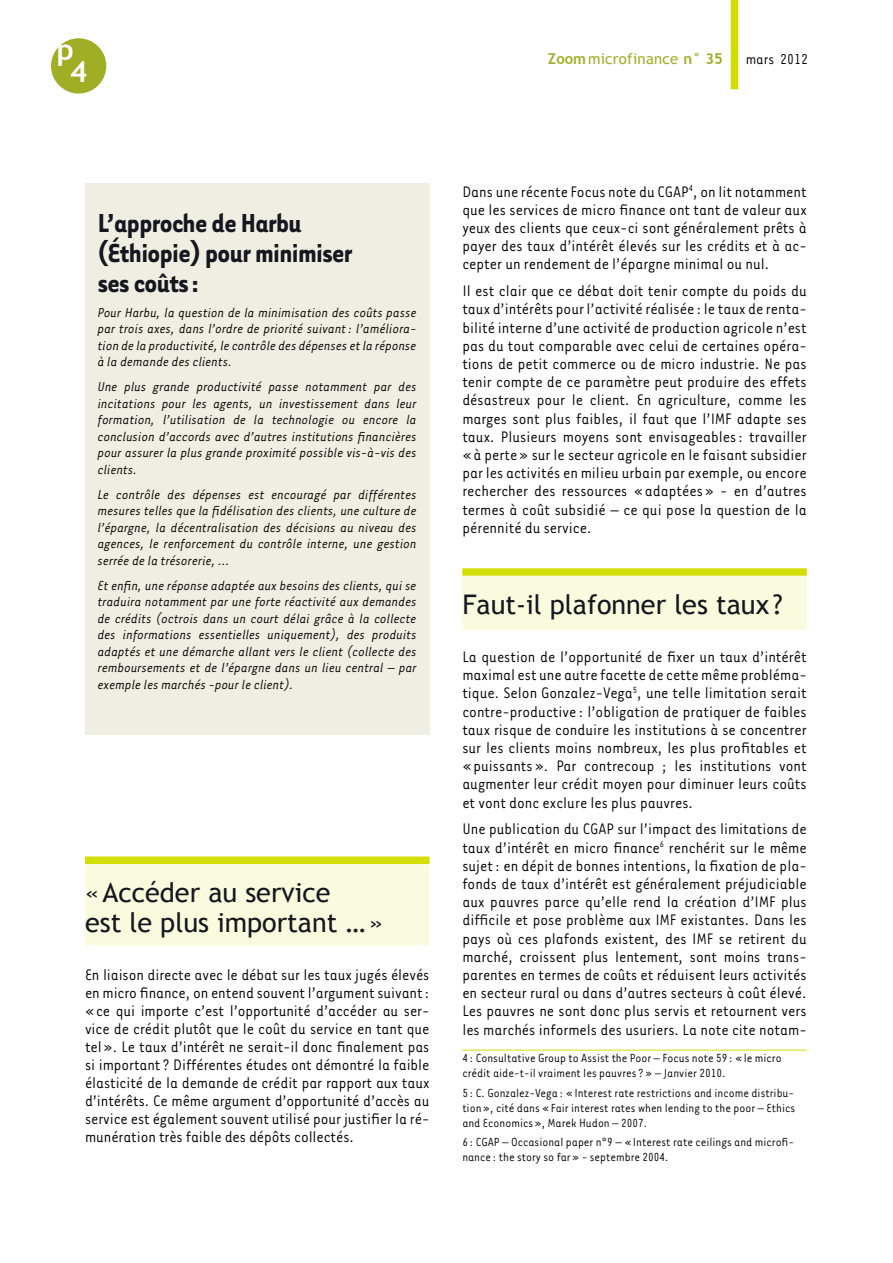
<style>
.page{position:relative;width:893px;height:1263px;background:#fff}
.page>*{position:absolute;margin:0;border:0;box-sizing:border-box;transform-origin:0 0}
.t1{font:700 30px/30px "Tarzana Narrow";letter-spacing:-.02em;color:#14171e}
.t2{font:700 29.25px "Trebuchet MS";color:#fff}
.t3{font:27px/30px "Trebuchet MS";color:#14171e}
.t4{font:17.55px/18.1px "Tarzana Narrow";color:#000;text-align:justify}
.t5{font:16.5px "Tarzana Narrow";color:#000}
.t6{font:italic 15px/16.5px "Tarzana Narrow";color:#000;text-align:justify}
.t7{font:15px "Trebuchet MS";letter-spacing:.015em;color:#9fae25}
.t8{font:13.5px/15px "Tarzana Narrow";color:#000}
.s1{font-weight:700}
</style>
<div class="page">
<div style="left:731px;top:0;width:7px;height:89px;background:#d4dd00"></div>
<div style="left:51px;top:38px;width:55px;height:56px;background:#9fae25;border-radius:50%"></div>
<div style="left:462px;top:568px;width:345px;height:8px;background:#d4dd00"></div>
<div style="left:462px;top:576px;width:345px;height:54px;background:#fafbde"></div>
<hr style="left:462px;top:1050px;width:345px;height:1px;background:#d4dd00">
<div style="left:85px;top:183px;width:344px;height:552px;background:#f0ede2"></div>
<div style="left:85px;top:856px;width:344px;height:8px;background:#d4dd00"></div>
<div style="left:85px;top:864px;width:344px;height:81px;background:#fafbde"></div>
<h2 class="t2" style="left:57px;top:31px;width:19px">p</h2>
<p class="t7" style="left:548px;top:50px;width:177px"><span class="s1">Zoom</span>microfinance <span class="s1">n° 35</span></p>
<p class="t5" style="left:746px;top:49px;width:64px">mars 2012</p>
<h2 class="t2" style="left:70px;top:54px;width:19px">4</h2>
<h1 class="t1" style="left:98px;top:206px;width:256px">L’approche de Harbu (éthiopie) pour minimiser ses coûts:</h1>
<p class="t6" style="left:98px;top:303px;width:320px">Pour Harbu, la question de la minimisation des coûts passe par trois axes, dans l’ordre de priorité suivant: l’améliora&shy;tion de la productivité, le contrôle des dépenses et la réponse à la demande des clients.</p>
<p class="t6" style="left:98px;top:378px;width:320px">Une plus grande productivité passe notamment par des incitations pour les agents, un investissement dans leur formation, l’utilisation de la technologie ou encore la conclusion d’accords avec d’autres institutions financières pour assurer la plus grande proximité possible vis-à-vis des clients.</p>
<p class="t6" style="left:98px;top:485px;width:320px">Le contrôle des dépenses est encouragé par différentes mesures telles que la fidélisation des clients, une culture de l’épargne, la décentralisation des décisions au niveau des agences, le renforcement du contrôle interne, une gestion serrée de la trésorerie, …</p>
<p class="t6" style="left:98px;top:576px;width:320px">Et enfin, une réponse adaptée aux besoins des clients, qui se traduira notamment par une forte réactivité aux demandes de crédits (octrois dans un court délai grâce à la collecte des informations essentielles uniquement), des produits adaptés et une démarche allant vers le client (collecte des remboursements et de l’épargne dans un lieu central – par exemple les marchés -pour le client).</p>
<h3 class="t3" style="left:85px;top:878px;width:300px">«Accéder au service<br>est le plus important …»</h3>
<p class="t4" style="left:85px;top:965px;width:346px">En liaison directe avec le débat sur les taux jugés élevés en micro finance, on entend souvent l’argument suivant: «ce qui importe c’est l’opportunité d’accéder au ser&shy;vice de crédit plutôt que le coût du service en tant que tel». Le taux d’intérêt ne serait-il donc finalement pas si important ? Différentes études ont démontré la faible élasticité de la demande de crédit par rapport aux taux d’intérêts. Ce même argument d’opportunité d’accès au service est également souvent utilisé pour justifier la ré&shy;munération très faible des dépôts collectés.</p>
<p class="t4" style="left:462px;top:181px;width:346px">Dans une récente Focus note du CGAP<sup>4</sup>, on lit notamment que les services de micro finance ont tant de valeur aux yeux des clients que ceux-ci sont généralement prêts à payer des taux d’intérêt élevés sur les crédits et à ac&shy;cepter un rendement de l’épargne minimal ou nul.</p>
<p class="t4" style="left:462px;top:281px;width:346px">Il est clair que ce débat doit tenir compte du poids du taux d’intérêts pour l’activité réalisée : le taux de renta&shy;bilité interne d’une activité de production agricole n’est pas du tout comparable avec celui de certaines opéra&shy;tions de petit commerce ou de micro industrie. Ne pas tenir compte de ce paramètre peut produire des effets désastreux pour le client. En agriculture, comme les marges sont plus faibles, il faut que l’IMF adapte ses taux. Plusieurs moyens sont envisageables: travailler «à perte» sur le secteur agricole en le faisant subsidier par les activités en milieu urbain par exemple, ou encore rechercher des ressources «adaptées» - en d’autres termes à coût subsidié – ce qui pose la question de la pérennité du service.</p>
<h3 class="t3" style="left:462px;top:590px;width:322px">Faut-il plafonner les taux ?</h3>
<p class="t4" style="left:462px;top:647px;width:346px">La question de l’opportunité de fixer un taux d’intérêt maximal est une autre facette de cette même probléma&shy;tique. Selon Gonzalez-Vega<sup>5</sup>, une telle limitation serait contre-productive : l’obligation de pratiquer de faibles taux risque de conduire les institutions à se concentrer sur les clients moins nombreux, les plus profitables et «puissants». Par contrecoup ; les institutions vont augmenter leur crédit moyen pour diminuer leurs coûts et vont donc exclure les plus pauvres.</p>
<p class="t4" style="left:462px;top:819px;width:346px">Une publication du CGAP sur l’impact des limitations de taux d’intérêt en micro finance<sup>6</sup> renchérit sur le même sujet: en dépit de bonnes intentions, la fixation de pla&shy;fonds de taux d’intérêt est généralement préjudiciable aux pauvres parce qu’elle rend la création d’IMF plus difficile et pose problème aux IMF existantes. Dans les pays où ces plafonds existent, des IMF se retirent du marché, croissent plus lentement, sont moins trans&shy;parentes en termes de coûts et réduisent leurs activités en secteur rural ou dans d’autres secteurs à coût élevé.<br>Les pauvres ne sont donc plus servis et retournent vers les marchés informels des usuriers. La note cite notam-</p>
<p class="t8" style="left:462px;top:1050px;width:321px">4 : Consultative Group to Assist the Poor – Focus note 59 : «le micro crédit aide-t-il vraiment les pauvres ?» – Janvier 2010.</p>
<p class="t8" style="left:462px;top:1084px;width:334px;text-align:justify">5 : C. Gonzalez-Vega : «Interest rate restrictions and income distribu&shy;tion», cité dans «Fair interest rates when lending to the poor – Ethics and Economics», Marek Hudon – 2007.</p>
<p class="t8" style="left:462px;top:1134px;width:333px">6 : CGAP – Occasional paper n°9 – «Interest rate ceilings and microfi&shy;nance : the story so far» - septembre 2004.</p>
</div>
